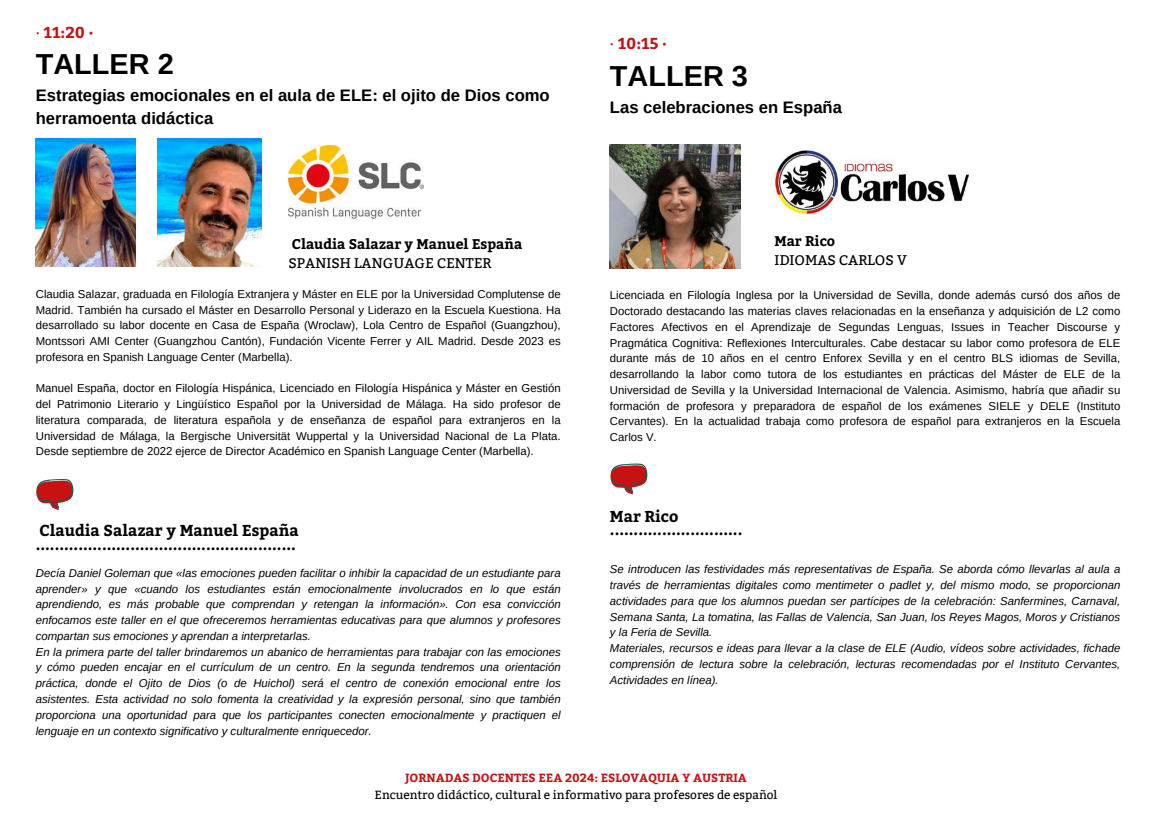
<style>
.page{position:relative;width:1152px;height:815px;background:#fff}
.page>*{position:absolute;margin:0;border:0;box-sizing:border-box;transform-origin:0 0}
.t1{font:700 28.88px "Arimo";color:#000}
.t2{font:700 16.62px/22.9px "Arimo";color:#000}
.t3{font:700 15.75px/13.8px "Bitter";color:#000}
.t4{font:700 15.75px "Bitter";color:#c81113}
.t5{font:14px "Bitter";color:#000}
.t6{font:700 14px "Bitter";color:#000}
.t7{font:11.81px "Bitter";color:#000}
.t8{font:700 11.81px "Bitter";color:#c81113}
.t9{font:11.38px/15.8px "Arimo";color:#000;text-align:justify}
.t10{font:italic 11.38px/15.8px "Arimo";color:#000}
.s1{font-weight:400}
</style>
<div class="page">
<svg style="left:36px;top:479px;width:38px;height:30px"></svg>
<svg style="left:610px;top:463px;width:37px;height:31px"></svg>
<img style="left:158px;top:139px;width:104px;height:127px">
<img style="left:36px;top:139px;width:100px;height:127px">
<img style="left:288px;top:145px;width:136px;height:74px">
<img style="left:610px;top:145px;width:130px;height:124px">
<img style="left:774px;top:150px;width:195px;height:69px">
<h3 class="t4" style="left:36px;top:21px;width:59px"><span class="s1">·</span> 11:20 ·</h3>
<h1 class="t1" style="left:36px;top:48px;width:139px">TALLER 2</h1>
<h2 class="t2" style="left:36px;top:84px;width:515px">Estrategias emocionales en el aula de ELE: el ojito de Dios como herramoenta didáctica</h2>
<p class="t6" style="left:292px;top:233px;width:232px">Claudia Salazar y Manuel España</p>
<p class="t5" style="left:288px;top:255px;width:204px">SPANISH LANGUAGE CENTER</p>
<p class="t9" style="left:36px;top:286px;width:526px">Claudia Salazar, graduada en Filología Extranjera y Máster en ELE por la Universidad Complutense de Madrid. También ha cursado el Máster en Desarrollo Personal y Liderazo en la Escuela Kuestiona. Ha desarrollado su labor docente en Casa de España (Wroclaw), Lola Centro de Español (Guangzhou), Montssori AMI Center (Guangzhou Cantón), Fundación Vicente Ferrer y AIL Madrid. Desde 2023 es profesora en Spanish Language Center (Marbella).</p>
<p class="t9" style="left:36px;top:380px;width:526px">Manuel España, doctor en Filología Hispánica, Licenciado en Filología Hispánica y Máster en Gestión del Patrimonio Literario y Lingüístico Español por la Universidad de Málaga. Ha sido profesor de literatura comparada, de literatura española y de enseñanza de español para extranjeros en la Universidad de Málaga, la Bergische Universität Wuppertal y la Universidad Nacional de La Plata.<br>Desde septiembre de 2022 ejerce de Director Académico en Spanish Language Center (Marbella).</p>
<h3 class="t3" style="left:36px;top:522px;width:264px">Claudia Salazar y Manuel España .......................................................</h3>
<p class="t10" style="left:36px;top:565px;width:526px">Decía Daniel Goleman que «las emociones pueden facilitar o inhibir la capacidad de un estudiante para aprender» y que «cuando los estudiantes están emocionalmente involucrados en lo que están aprendiendo, es más probable que comprendan y retengan la información». Con esa convicción enfocamos este taller en el que ofreceremos herramientas educativas para que alumnos y profesores compartan sus emociones y aprendan a interpretarlas.<br>En la primera parte del taller brindaremos un abanico de herramientas para trabajar con las emociones y cómo pueden encajar en el currículum de un centro. En la segunda tendremos una orientación práctica, donde el Ojito de Dios (o de Huichol) será el centro de conexión emocional entre los asistentes. Esta actividad no solo fomenta la creatividad y la expresión personal, sino que también proporciona una oportunidad para que los participantes conecten emocionalmente y practiquen el lenguaje en un contexto significativo y culturalmente enriquecedor.</p>
<h3 class="t4" style="left:610px;top:32px;width:58px"><span class="s1">·</span> 10:15 ·</h3>
<h1 class="t1" style="left:610px;top:59px;width:139px">TALLER 3</h1>
<h2 class="t2" style="left:610px;top:95px;width:233px">Las celebraciones en España</h2>
<p class="t6" style="left:774px;top:230px;width:62px">Mar Rico</p>
<p class="t5" style="left:774px;top:251px;width:134px">IDIOMAS CARLOS V</p>
<p class="t9" style="left:610px;top:287px;width:511px">Licenciada en Filología Inglesa por la Universidad de Sevilla, donde además cursó dos años de Doctorado destacando las materias claves relacionadas en la enseñanza y adquisición de L2 como Factores Afectivos en el Aprendizaje de Segundas Lenguas, Issues in Teacher Discourse y Pragmática Cognitiva: Reflexiones Interculturales. Cabe destacar su labor como profesora de ELE durante más de 10 años en el centro Enforex Sevilla y en el centro BLS idiomas de Sevilla, desarrollando la labor como tutora de los estudiantes en prácticas del Máster de ELE de la Universidad de Sevilla y la Universidad Internacional de Valencia. Asimismo, habría que añadir su formación de profesora y preparadora de español de los exámenes SIELE y DELE (Instituto Cervantes). En la actualidad trabaja como profesora de español para extranjeros en la Escuela Carlos V.</p>
<h3 class="t3" style="left:610px;top:508px;width:134px">Mar Rico ............................</h3>
<p class="t10" style="left:610px;top:561px;width:511px">Se introducen las festividades más representativas de España. Se aborda cómo llevarlas al aula a través de herramientas digitales como mentimeter o padlet y, del mismo modo, se proporcionan actividades para que los alumnos puedan ser partícipes de la celebración: Sanfermines, Carnaval, Semana Santa, La tomatina, las Fallas de Valencia, San Juan, los Reyes Magos, Moros y Cristianos y la Feria de Sevilla.<br>Materiales, recursos e ideas para llevar a la clase de ELE (Audio, vídeos sobre actividades, fichade comprensión de lectura sobre la celebración, lecturas recomendadas por el Instituto Cervantes, Actividades en línea).</p>
<p class="t8" style="left:405px;top:769px;width:343px">JORNADAS DOCENTES EEA 2024: ESLOVAQUIA Y AUSTRIA</p>
<p class="t7" style="left:374px;top:787px;width:404px">Encuentro didáctico, cultural e informativo para profesores de español</p>
</div>
